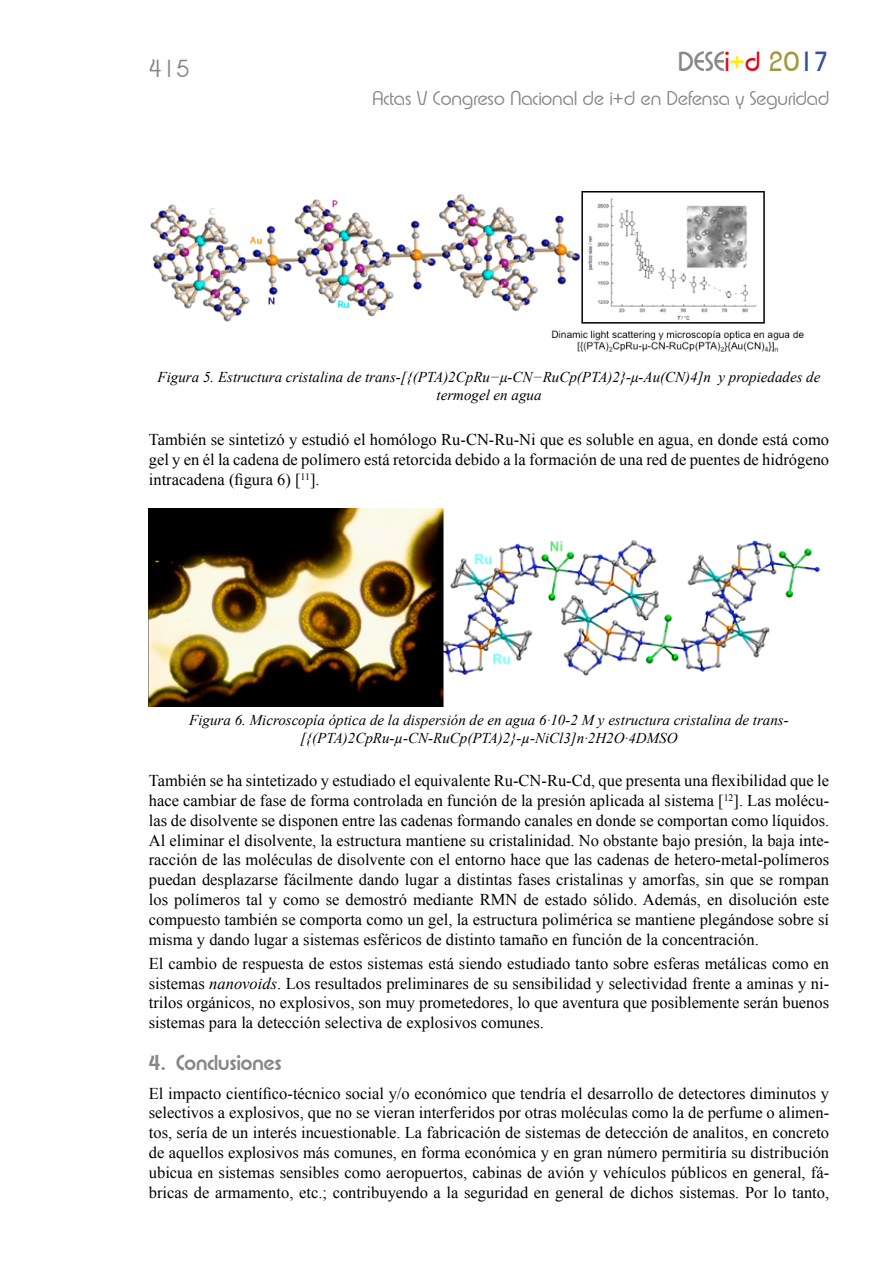
<style>
.page{position:relative;width:893px;height:1263px;background:#fff}
.page>*{position:absolute;margin:0;border:0;box-sizing:border-box;transform-origin:0 0}
.t1{font:27px "Expressa";color:#878787}
.t2{font:300 24px "Expressa";color:#878787}
._06-ladillo_1{font:600 21px "Expressa";color:#878787}
.t3{font:300 19.5px "Expressa";color:#878787}
._05-Texto{font:16.5px/19.8px "Times New Roman";color:#000;text-align:justify}
.t4{font:italic 15px/18px "Times New Roman";color:#000;text-align:center}
.s1{color:#e30613}
.s2{color:#ffed00}
.s3{color:#a1993b}
.s4{color:#2f52a0}
.s5{font-style:italic}
</style>
<div class="page">
<img style="left:150px;top:191px;width:654px;height:161px">
<img style="left:149px;top:508px;width:671px;height:198px">
<h2 class="t2" style="left:149px;top:54px;width:42px">415</h2>
<h1 class="t1" style="left:678px;top:46px;width:152px">DESE<span class="s1">i</span><span class="s2">+</span><span class="s1">d</span> <span class="s3">20</span><span class="s4">17</span></h1>
<p class="t3" style="left:372px;top:86px;width:458px">Actas V Congreso Nacional de i+d en Defensa y Seguridad</p>
<p class="t4" style="left:158px;top:367px;width:664px">Figura 5. Estructura cristalina de trans-[{(PTA)2CpRu−μ-CN−RuCp(PTA)2}-μ-Au(CN)4]n y propiedades de termogel en agua</p>
<p class="_05-Texto" style="left:149px;top:430px;width:682px">También se sintetizó y estudió el homólogo Ru-CN-Ru-Ni que es soluble en agua, en donde está como gel y en él la cadena de polímero está retorcida debido a la formación de una red de puentes de hidrógeno intracadena (figura 6) [<sup>11</sup>].</p>
<p class="t4" style="left:189px;top:711px;width:601px">Figura 6. Microscopía óptica de la dispersión de en agua 6·10-2 M y estructura cristalina de trans-[{(PTA)2CpRu-µ-CN-RuCp(PTA)2}-µ-NiCl3]n·2H2O·4DMSO</p>
<p class="_05-Texto" style="left:149px;top:770px;width:682px">También se ha sintetizado y estudiado el equivalente Ru-CN-Ru-Cd, que presenta una flexibilidad que le hace cambiar de fase de forma controlada en función de la presión aplicada al sistema [<sup>12</sup>]. Las molécu&shy;las de disolvente se disponen entre las cadenas formando canales en donde se comportan como líquidos.<br>Al eliminar el disolvente, la estructura mantiene su cristalinidad. No obstante bajo presión, la baja inte&shy;racción de las moléculas de disolvente con el entorno hace que las cadenas de hetero-metal-polímeros puedan desplazarse fácilmente dando lugar a distintas fases cristalinas y amorfas, sin que se rompan los polímeros tal y como se demostró mediante RMN de estado sólido. Además, en disolución este compuesto también se comporta como un gel, la estructura polimérica se mantiene plegándose sobre sí misma y dando lugar a sistemas esféricos de distinto tamaño en función de la concentración.</p>
<p class="_05-Texto" style="left:149px;top:953px;width:682px">El cambio de respuesta de estos sistemas está siendo estudiado tanto sobre esferas metálicas como en sistemas <span class="s5">nanovoids</span>. Los resultados preliminares de su sensibilidad y selectividad frente a aminas y ni&shy;trilos orgánicos, no explosivos, son muy prometedores, lo que aventura que posiblemente serán buenos sistemas para la detección selectiva de explosivos comunes.</p>
<p class="_06-ladillo_1" style="left:149px;top:1050px;width:135px">4. Conclusiones</p>
<p class="_05-Texto" style="left:149px;top:1083px;width:682px">El impacto científico-técnico social y/o económico que tendría el desarrollo de detectores diminutos y selectivos a explosivos, que no se vieran interferidos por otras moléculas como la de perfume o alimen&shy;tos, sería de un interés incuestionable. La fabricación de sistemas de detección de analitos, en concreto de aquellos explosivos más comunes, en forma económica y en gran número permitiría su distribución ubicua en sistemas sensibles como aeropuertos, cabinas de avión y vehículos públicos en general, fá&shy;bricas de armamento, etc.; contribuyendo a la seguridad en general de dichos sistemas. Por lo tanto,</p>
</div>
